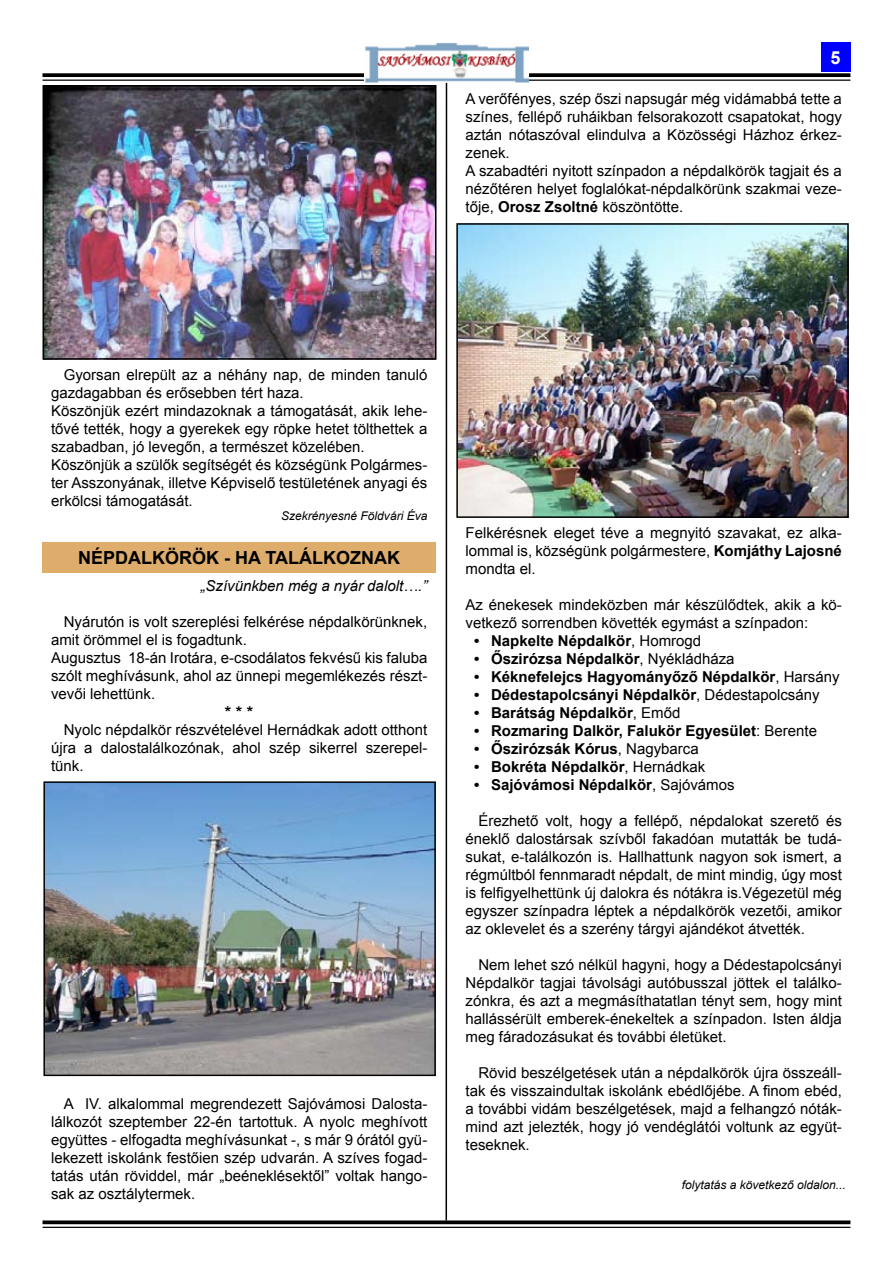
<style>
.page{position:relative;width:893px;height:1263px;background:#fff}
.page>*{position:absolute;margin:0;border:0;box-sizing:border-box;transform-origin:0 0}
.t1{font:700 18px "Arial";color:#000}
.t2{font:700 18px "Arial";color:#fff}
.t3{font:15px/18px "Arial";color:#000;text-align:justify}
.t4{font:700 15px "Arial";color:#000}
.t5{font:italic 15px "Arial";color:#000}
.t6{font:700 15px "Arial";color:#000;scale:1.1 1}
.t7{font:italic 12px "Arial";color:#000}
.s1{font-weight:700}
.s2{font-weight:400}
</style>
<div class="page">
<div style="left:43px;top:542px;width:393px;height:31px;background:#dead6c"></div>
<div style="left:821px;top:43px;width:29px;height:29px;background:#00f"></div>
<svg style="left:43px;top:73px;width:807px;height:4px;background:#131313"></svg>
<hr style="left:43px;top:80px;width:807px;height:1px;background:#000">
<img style="left:365px;top:43px;width:163px;height:40px">
<svg style="left:43px;top:1220px;width:807px;height:4px;background:#1d1d1d"></svg>
<hr style="left:43px;top:1227px;width:807px;height:1px;background:#000">
<img style="left:46px;top:88px;width:387px;height:269px">
<div style="left:43px;top:85px;width:393px;height:275px;border:2px solid #000"></div>
<img style="left:459px;top:226px;width:387px;height:289px">
<div style="left:456px;top:223px;width:393px;height:295px;border:2px solid #000"></div>
<img style="left:46px;top:784px;width:387px;height:289px">
<div style="left:43px;top:781px;width:393px;height:295px;border:2px solid #000"></div>
<hr style="left:445px;top:83px;width:2px;height:1137px;background:#000">
<p class="t2" style="left:831px;top:46px;width:12px">5</p>
<p class="t3" style="left:466px;top:90px;width:378px;text-align:left">A verőfényes, szép őszi napsugár még vidámabbá tette a színes, fellépő ruháikban felsorakozott csapatokat, hogy aztán nótaszóval elindulva a Közösségi Házhoz érkez&shy;zenek.<br>A szabadtéri nyitott színpadon a népdalkörök tagjait és a nézőtéren helyet foglalókat-népdalkörünk szakmai veze&shy;tője, <span class="s1">Orosz Zsoltné</span> köszöntötte.</p>
<p class="t3" style="left:51px;top:366px;width:378px;text-align:left;text-indent:13px">Gyorsan elrepült az a néhány nap, de minden tanuló gazdagabban és erősebben tért haza.<br>Köszönjük ezért mindazoknak a támogatását, akik lehe&shy;tővé tették, hogy a gyerekek egy röpke hetet tölthettek a szabadban, jó levegőn, a természet közelében.<br>Köszönjük a szülők segítségét és községünk Polgármes&shy;ter Asszonyának, illetve Képviselő testületének anyagi és erkölcsi támogatását.</p>
<p class="t7" style="left:281px;top:508px;width:148px">Szekrényesné Földvári Éva</p>
<p class="t1" style="left:78px;top:546px;width:323px">NÉPDALKÖRÖK - HA TALÁLKOZNAK</p>
<p class="t5" style="left:201px;top:576px;width:228px">„Szívünkben még a nyár dalolt….”</p>
<p class="t3" style="left:51px;top:613px;width:378px;text-align:left;text-indent:13px">Nyárutón is volt szereplési felkérése népdalkörünknek, amit örömmel el is fogadtunk.<br>Augusztus 18-án Irotára, e-csodálatos fekvésű kis faluba szólt meghívásunk, ahol az ünnepi megemlékezés részt&shy;vevői lehettünk.</p>
<p class="t6" style="left:225px;top:702px;width:27px">* * *</p>
<p class="t3" style="left:51px;top:721px;width:378px;text-indent:13px">Nyolc népdalkör részvételével Hernádkak adott otthont újra a dalostalálkozónak, ahol szép sikerrel szerepel&shy;tünk.</p>
<p class="t3" style="left:51px;top:1095px;width:378px;text-indent:13px">A IV. alkalommal megrendezett Sajóvámosi Dalosta&shy;lálkozót szeptember 22-én tartottuk. A nyolc meghívott együttes - elfogadta meghívásunkat -, s már 9 órától gyü&shy;lekezett iskolánk festőien szép udvarán. A szíves fogad&shy;tatás után röviddel, már „beéneklésektől” voltak hango&shy;sak az osztálytermek.</p>
<p class="t3" style="left:466px;top:523px;width:378px">Felkérésnek eleget téve a megnyitó szavakat, ez alka&shy;lommal is, községünk polgármestere, <span class="s1">Komjáthy Lajosné </span>mondta el.</p>
<p class="t3" style="left:466px;top:595px;width:378px">Az énekesek mindeközben már készülődtek, akik a kö&shy;vetkező sorrendben követték egymást a színpadon:</p>
<p class="t4" style="left:474px;top:630px;width:229px">• Napkelte Népdalkör<span class="s2">, Homrogd</span></p>
<p class="t4" style="left:474px;top:648px;width:262px">• Őszirózsa Népdalkör<span class="s2">, Nyékládháza</span></p>
<p class="t4" style="left:474px;top:666px;width:367px">• Kéknefelejcs Hagyományőző Népdalkör<span class="s2">, Harsány</span></p>
<p class="t4" style="left:474px;top:684px;width:347px">• Dédestapolcsányi Népdalkör<span class="s2">, Dédestapolcsány</span></p>
<p class="t4" style="left:474px;top:702px;width:208px">• Barátság Népdalkör<span class="s2">, Emőd</span></p>
<p class="t4" style="left:474px;top:720px;width:344px">• Rozmaring Dalkör, Falukör Egyesület<span class="s2">: Berente</span></p>
<p class="t4" style="left:474px;top:738px;width:226px">• Őszirózsák Kórus<span class="s2">, Nagybarca</span></p>
<p class="t4" style="left:474px;top:756px;width:233px">• Bokréta Népdalkör<span class="s2">, Hernádkak</span></p>
<p class="t4" style="left:474px;top:774px;width:262px">• Sajóvámosi Népdalkör<span class="s2">, Sajóvámos</span></p>
<p class="t3" style="left:466px;top:811px;width:378px;text-indent:13px">Érezhető volt, hogy a fellépő, népdalokat szerető és éneklő dalostársak szívből fakadóan mutatták be tudá&shy;sukat, e-találkozón is. Hallhattunk nagyon sok ismert, a régmúltból fennmaradt népdalt, de mint mindig, úgy most is felfigyelhettünk új dalokra és nótákra is.Végezetül még egyszer színpadra léptek a népdalkörök vezetői, amikor az oklevelet és a szerény tárgyi ajándékot átvették.</p>
<p class="t3" style="left:466px;top:955px;width:378px;text-indent:13px">Nem lehet szó nélkül hagyni, hogy a Dédestapolcsányi Népdalkör tagjai távolsági autóbusszal jöttek el találko&shy;zónkra, és azt a megmásíthatatlan tényt sem, hogy mint hallássérült emberek-énekeltek a színpadon. Isten áldja meg fáradozásukat és további életüket.</p>
<p class="t3" style="left:466px;top:1063px;width:378px;text-indent:13px">Rövid beszélgetések után a népdalkörök újra összeáll&shy;tak és visszaindultak iskolánk ebédlőjébe. A finom ebéd, a további vidám beszélgetések, majd a felhangzó nóták&shy;mind azt jelezték, hogy jó vendéglátói voltunk az együt&shy;teseknek.</p>
<p class="t7" style="left:682px;top:1177px;width:166px">folytatás a következő oldalon...</p>
</div>
